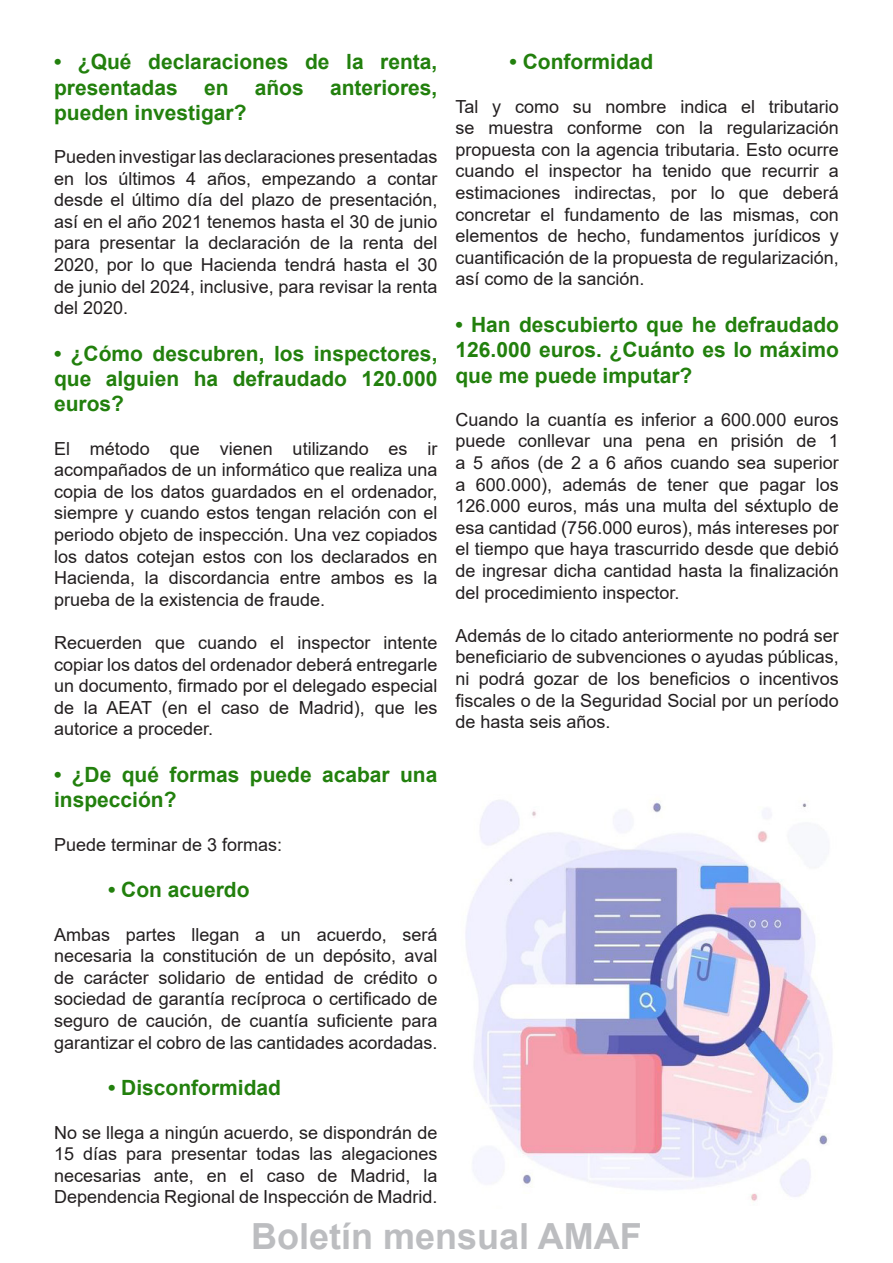
<style>
.page{position:relative;width:893px;height:1263px;background:#fff}
.page>*{position:absolute;margin:0;border:0;box-sizing:border-box;transform-origin:0 0}
.t1{font:700 36px "Arial";color:#bcbdc0}
.t2{font:700 21px/25.2px "Arial";color:#22800d}
.t3{font:18px/21.6px "Arial";color:#231f20;text-align:justify}
</style>
<div class="page">
<img style="left:465px;top:800px;width:367px;height:401px">
<p class="t2" style="left:54px;top:50px;width:385px">• ¿Qué declaraciones de la renta, presentadas</p>
<p class="t2" style="left:204px;top:75px;width:26px">en</p>
<p class="t2" style="left:255px;top:75px;width:51px">años</p>
<p class="t2" style="left:330px;top:75px;width:109px">anteriores,</p>
<p class="t2" style="left:54px;top:100px;width:194px">pueden investigar?</p>
<p class="t3" style="left:54px;top:146px;width:385px">Pueden investigar las declaraciones presentadas en los últimos 4 años, empezando a contar desde el último día del plazo de presentación, así en el año 2021 tenemos hasta el 30 de junio para presentar la declaración de la renta del 2020, por lo que Hacienda tendrá hasta el 30 de junio del 2024, inclusive, para revisar la renta del 2020.</p>
<p class="t2" style="left:54px;top:341px;width:385px;text-align:justify">• ¿Cómo descubren, los inspectores, que alguien ha defraudado 120.000 euros?</p>
<p class="t3" style="left:54px;top:437px;width:385px">El método que vienen utilizando es ir acompañados de un informático que realiza una copia de los datos guardados en el ordenador, siempre y cuando estos tengan relación con el periodo objeto de inspección. Una vez copiados los datos cotejan estos con los declarados en Hacienda, la discordancia entre ambos es la prueba de la existencia de fraude.</p>
<p class="t3" style="left:54px;top:632px;width:385px">Recuerden que cuando el inspector intente copiar los datos del ordenador deberá entregarle un documento, firmado por el delegado especial de la AEAT (en el caso de Madrid), que les autorice a proceder.</p>
<p class="t2" style="left:54px;top:762px;width:385px">• ¿De qué formas puede acabar una inspección?</p>
<p class="t3" style="left:54px;top:833px;width:230px">Puede terminar de 3 formas:</p>
<p class="t2" style="left:108px;top:878px;width:143px">• Con acuerdo</p>
<p class="t3" style="left:54px;top:923px;width:385px">Ambas partes llegan a un acuerdo, será necesaria la constitución de un depósito, aval de carácter solidario de entidad de crédito o sociedad de garantía recíproca o certificado de seguro de caución, de cuantía suficiente para garantizar el cobro de las cantidades acordadas.</p>
<p class="t2" style="left:108px;top:1076px;width:175px">• Disconformidad</p>
<p class="t3" style="left:54px;top:1121px;width:385px">No se llega a ningún acuerdo, se dispondrán de 15 días para presentar todas las alegaciones necesarias ante, en el caso de Madrid, la Dependencia Regional de Inspección de Madrid.</p>
<p class="t2" style="left:509px;top:50px;width:145px">• Conformidad</p>
<p class="t3" style="left:455px;top:95px;width:385px">Tal y como su nombre indica el tributario se muestra conforme con la regularización propuesta con la agencia tributaria. Esto ocurre cuando el inspector ha tenido que recurrir a estimaciones indirectas, por lo que deberá concretar el fundamento de las mismas, con elementos de hecho, fundamentos jurídicos y cuantificación de la propuesta de regularización, así como de la sanción.</p>
<p class="t2" style="left:455px;top:312px;width:385px;text-align:justify">• Han descubierto que he defraudado 126.000 euros. ¿Cuánto es lo máximo que me puede imputar?</p>
<p class="t3" style="left:455px;top:408px;width:385px">Cuando la cuantía es inferior a 600.000 euros puede conllevar una pena en prisión de 1 a 5 años (de 2 a 6 años cuando sea superior a 600.000), además de tener que pagar los 126.000 euros, más una multa del séxtuplo de esa cantidad (756.000 euros), más intereses por el tiempo que haya trascurrido desde que debió de ingresar dicha cantidad hasta la finalización del procedimiento inspector.</p>
<p class="t3" style="left:455px;top:624px;width:385px">Además de lo citado anteriormente no podrá ser beneficiario de subvenciones o ayudas públicas, ni podrá gozar de los beneficios o incentivos fiscales o de la Seguridad Social por un período de hasta seis años.</p>
<h1 class="t1" style="left:251px;top:1211px;width:392px">Boletín mensual AMAF</h1>
</div>
